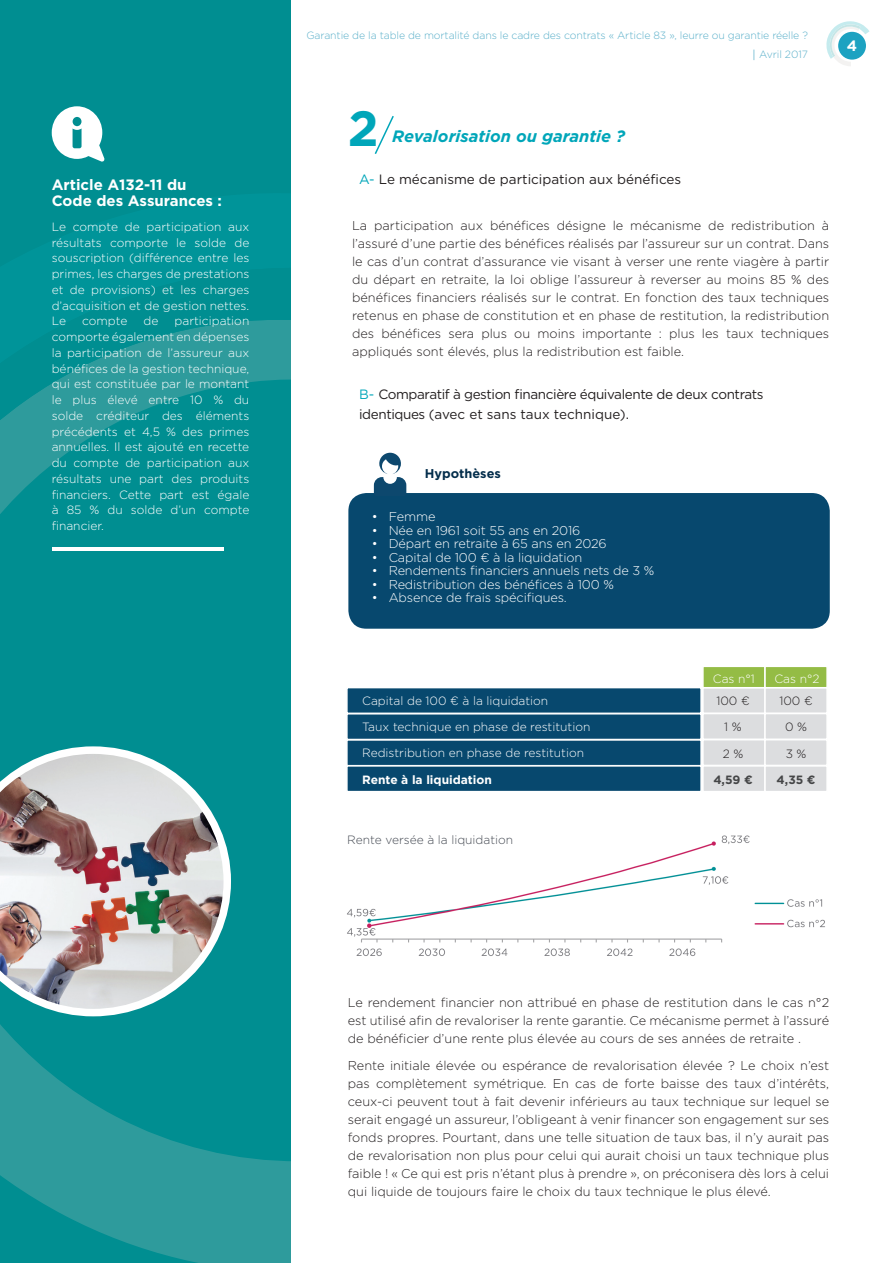
<style>
.page{position:relative;width:893px;height:1263px;background:#fff}
.page>*{position:absolute;margin:0;border:0;box-sizing:border-box;transform-origin:0 0}
.t1{font:700 49.5px "Gotham";color:#00a6b9}
.t2{font:italic 700 16.5px "Gotham";color:#00a6b9}
.t3{font:700 15px/16.5px "Gotham";color:#fff}
.t4{font:13.5px/19.5px "Gotham";letter-spacing:-.03em;color:#231f20}
.t5{font:13.5px "Gotham";color:#231f20}
.t6{font:300 12.75px/18px "Gotham";color:#231f20;text-align:justify}
.t7{font:300 12.75px "Gotham";letter-spacing:-.01em;color:#fff}
.t8{font:700 12.75px "Gotham";color:#032d4b}
.t9{font:300 12px/15.8px "Gotham";color:#fff;text-align:justify}
.t10{font:300 12px "Gotham";color:#464b54}
.t11{font:700 12px "Gotham";color:#fff}
.t12{font:300 12px "Gotham";color:#231f20}
.t13{font:700 12px "Gotham";color:#454647}
.t14{font:300 10.5px/19.5px "Gotham";letter-spacing:-.01em;color:#5bb0ca;text-align:right}
.s1{color:#00a6b9}
</style>
<div class="page">
<svg style="left:826px;top:21px;width:43px;height:45px"></svg>
<div style="left:0;top:0;width:291px;height:1263px;background:#008e91"></div>
<svg style="left:0;top:1091px;width:291px;height:172px;fill:#2e9b9c"></svg>
<svg style="left:0;top:1048px;width:73px;height:43px;fill:#2e9b9c"></svg>
<svg style="left:0;top:320px;width:291px;height:728px"></svg>
<img style="left:0;top:746px;width:231px;height:270px">
<img style="left:347px;top:836px;width:478px;height:120px">
<div style="left:346px;top:687px;width:356px;height:27px;background:#07486e;border:2px solid #fff"></div>
<div style="left:346px;top:713px;width:356px;height:27px;background:#07486e;border:2px solid #fff"></div>
<div style="left:346px;top:739px;width:356px;height:27px;background:#07486e;border:2px solid #fff"></div>
<div style="left:346px;top:765px;width:356px;height:27px;background:#07486e;border:2px solid #fff"></div>
<div style="left:702px;top:687px;width:64px;height:27px;background:#dcdddf;border:2px solid #fff"></div>
<div style="left:702px;top:713px;width:64px;height:27px;background:#dcdddf;border:2px solid #fff"></div>
<div style="left:702px;top:739px;width:64px;height:27px;background:#dcdddf;border:2px solid #fff"></div>
<div style="left:702px;top:765px;width:64px;height:27px;background:#dcdddf;border:2px solid #fff"></div>
<div style="left:764px;top:687px;width:64px;height:27px;background:#dcdddf;border:2px solid #fff"></div>
<div style="left:764px;top:713px;width:64px;height:27px;background:#dcdddf;border:2px solid #fff"></div>
<div style="left:764px;top:739px;width:64px;height:27px;background:#dcdddf;border:2px solid #fff"></div>
<div style="left:764px;top:765px;width:64px;height:27px;background:#dcdddf;border:2px solid #fff"></div>
<div style="left:702px;top:666px;width:64px;height:22px;background:#94bc45;border:2px solid #fff"></div>
<div style="left:764px;top:666px;width:64px;height:22px;background:#94bc45;border:2px solid #fff"></div>
<svg style="left:374px;top:116px;width:20px;height:38px"></svg>
<div style="left:348px;top:493px;width:482px;height:136px;background:#07486e;border-radius:18px"></div>
<svg style="left:374px;top:453px;width:32px;height:40px"></svg>
<svg style="left:52px;top:106px;width:53px;height:56px"></svg>
<hr style="left:52px;top:548px;width:172px;height:3px;background:#fff">
<p class="t3" style="left:52px;top:176px;width:172px">Article A132-11 du<br>Code des Assurances :</p>
<p class="t9" style="left:52px;top:218px;width:199px">Le compte de participation aux résultats comporte le solde de souscription (différence entre les primes, les charges de prestations et de provisions) et les charges d’acquisition et de gestion nettes.<br>Le</p>
<p class="t9" style="left:82px;top:313px;width:47px">compte</p>
<p class="t9" style="left:144px;top:313px;width:16px">de</p>
<p class="t9" style="left:52px;top:313px;width:199px;text-indent:123px">participation comporte également en dépenses la participation de l’assureur aux bénéfices de la gestion technique, qui est constituée par le montant le plus élevé entre 10 % du solde créditeur des éléments précédents et 4,5 % des primes annuelles. Il est ajouté en recette du compte de participation aux résultats une part des produits financiers. Cette part est égale à 85 % du solde d’un compte financier.</p>
<p class="t14" style="left:306px;top:25px;width:503px">Garantie de la table de mortalité dans le cadre des contrats « Article 83 », leurre ou garantie réelle ?<br>Avril 2017</p>
<p class="t3" style="left:847px;top:37px;width:12px">4</p>
<p class="t1" style="left:348px;top:96px;width:32px">2</p>
<p class="t2" style="left:392px;top:126px;width:235px">Revalorisation ou garantie ?</p>
<p class="t5" style="left:359px;top:170px;width:324px"><span class="s1">A-</span> Le mécanisme de participation aux bénéfices</p>
<p class="t6" style="left:352px;top:216px;width:479px">La participation aux bénéfices désigne le mécanisme de redistribution à l’assuré d’une partie des bénéfices réalisés par l’assureur sur un contrat. Dans le cas d’un contrat d’assurance vie visant à verser une rente viagère à partir du départ en retraite, la loi oblige l’assureur à reverser au moins 85 % des bénéfices financiers réalisés sur le contrat. En fonction des taux techniques retenus en phase de constitution et en phase de restitution, la redistribution des bénéfices sera plus ou moins importante : plus les taux techniques appliqués sont élevés, plus la redistribution est faible.</p>
<p class="t4" style="left:359px;top:385px;width:406px"><span class="s1">B-</span> Comparatif à gestion financière équivalente de deux contrats identiques (avec et sans taux technique).</p>
<p class="t8" style="left:425px;top:465px;width:78px">Hypothèses</p>
<p class="t7" style="left:372px;top:509px;width:65px">• Femme</p>
<p class="t7" style="left:372px;top:522px;width:210px">• Née en 1961 soit 55 ans en 2016</p>
<p class="t7" style="left:372px;top:536px;width:237px">• Départ en retraite à 65 ans en 2026</p>
<p class="t7" style="left:372px;top:549px;width:212px">• Capital de 100 € à la liquidation</p>
<p class="t7" style="left:372px;top:563px;width:284px">• Rendements financiers annuels nets de 3 %</p>
<p class="t7" style="left:372px;top:576px;width:244px">• Redistribution des bénéfices à 100 %</p>
<p class="t7" style="left:372px;top:590px;width:197px">• Absence de frais spécifiques.</p>
<p class="t9" style="left:362px;top:693px;width:188px">Capital de 100 € à la liquidation</p>
<p class="t9" style="left:362px;top:719px;width:230px">Taux technique en phase de restitution</p>
<p class="t9" style="left:362px;top:745px;width:223px">Redistribution en phase de restitution</p>
<p class="t11" style="left:362px;top:771px;width:131px">Rente à la liquidation</p>
<p class="t10" style="left:347px;top:832px;width:167px">Rente versée à la liquidation</p>
<p class="t9" style="left:713px;top:670px;width:44px">Cas n°1</p>
<p class="t9" style="left:774px;top:670px;width:47px">Cas n°2</p>
<p class="t12" style="left:716px;top:693px;width:35px">100 €</p>
<p class="t12" style="left:779px;top:693px;width:35px">100 €</p>
<p class="t12" style="left:724px;top:719px;width:19px">1 %</p>
<p class="t12" style="left:785px;top:719px;width:24px">0 %</p>
<p class="t12" style="left:723px;top:746px;width:22px">2 %</p>
<p class="t13" style="left:713px;top:771px;width:41px">4,59 €</p>
<p class="t12" style="left:786px;top:746px;width:22px">3 %</p>
<p class="t13" style="left:777px;top:771px;width:40px">4,35 €</p>
<p class="t6" style="left:348px;top:993px;width:483px">Le rendement financier non attribué en phase de restitution dans le cas n°2 est utilisé afin de revaloriser la rente garantie. Ce mécanisme permet à l’assuré de bénéficier d’une rente plus élevée au cours de ses années de retraite .</p>
<p class="t6" style="left:348px;top:1056px;width:483px">Rente initiale élevée ou espérance de revalorisation élevée ? Le choix n’est pas complètement symétrique. En cas de forte baisse des taux d’intérêts, ceux-ci peuvent tout à fait devenir inférieurs au taux technique sur lequel se serait engagé un assureur, l’obligeant à venir financer son engagement sur ses fonds propres. Pourtant, dans une telle situation de taux bas, il n’y aurait pas de revalorisation non plus pour celui qui aurait choisi un taux technique plus faible ! « Ce qui est pris n’étant plus à prendre », on préconisera dès lors à celui qui liquide de toujours faire le choix du taux technique le plus élevé.</p>
</div>
